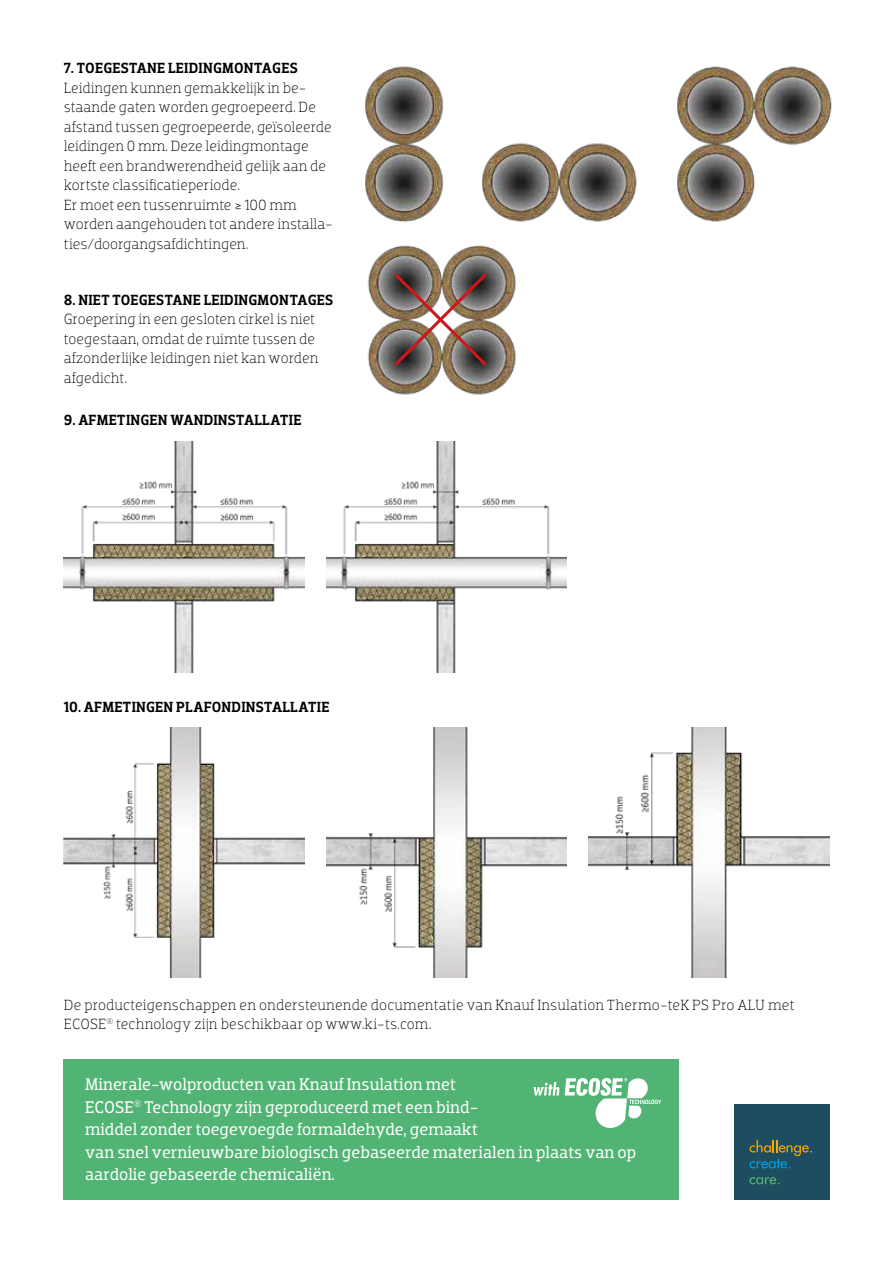
<style>
.page{position:relative;width:893px;height:1263px;background:#fff}
.page>*{position:absolute;margin:0;border:0;box-sizing:border-box;transform-origin:0 0}
.t1{font:17.25px/22.5px "Dobra Slab";color:#fff}
.t2{font:300 15px/19.5px "Dobra Slab";color:#000}
.t3{font:500 15px "Dobra Slab";letter-spacing:.01em;color:#000}
</style>
<div class="page">
<img style="left:64px;top:442px;width:241px;height:231px">
<img style="left:326px;top:442px;width:241px;height:231px">
<img style="left:64px;top:727px;width:241px;height:251px">
<img style="left:326px;top:727px;width:241px;height:251px">
<img style="left:588px;top:727px;width:241px;height:251px">
<img style="left:367px;top:245px;width:149px;height:150px">
<svg style="left:392px;top:271px;width:97px;height:97px"></svg>
<img style="left:365px;top:66px;width:78px;height:156px">
<img style="left:482px;top:143px;width:155px;height:79px">
<img style="left:677px;top:66px;width:155px;height:156px">
<div style="left:64px;top:1059px;width:615px;height:140px;background:#52b474"></div>
<svg style="left:534px;top:1082px;width:25px;height:13px"></svg>
<svg style="left:565px;top:1078px;width:96px;height:50px"></svg>
<div style="left:734px;top:1104px;width:95px;height:95px;background:#1d4d5e"></div>
<svg style="left:749px;top:1140px;width:63px;height:28px"></svg>
<svg style="left:749px;top:1177px;width:30px;height:7px"></svg>
<p class="t3" style="left:64px;top:59px;width:236px">7. TOEGESTANE LEIDINGMONTAGES</p>
<p class="t2" style="left:64px;top:78px;width:271px">Leidingen kunnen gemakkelijk in be&shy;staande gaten worden gegroepeerd. De afstand tussen gegroepeerde, geïsoleerde leidingen 0 mm. Deze leidingmontage heeft een brandwerendheid gelijk aan de kortste classificatieperiode.<br>Er moet een tussenruimte ≥ 100 mm worden aangehouden tot andere installa&shy;ties/doorgangsafdichtingen.</p>
<p class="t3" style="left:64px;top:291px;width:271px">8. NIET TOEGESTANE LEIDINGMONTAGES</p>
<p class="t2" style="left:64px;top:310px;width:256px">Groepering in een gesloten cirkel is niet toegestaan, omdat de ruimte tussen de afzonderlijke leidingen niet kan worden afgedicht.</p>
<p class="t3" style="left:64px;top:412px;width:239px">9. AFMETINGEN WANDINSTALLATIE</p>
<p class="t3" style="left:64px;top:698px;width:267px">10. AFMETINGEN PLAFONDINSTALLATIE</p>
<p class="t2" style="left:64px;top:995px;width:732px">De producteigenschappen en ondersteunende documentatie van Knauf Insulation Thermo-teK PS Pro ALU met<br>ECOSE<sup>®</sup> technology zijn beschikbaar op www.ki-ts.com.</p>
<p class="t1" style="left:85px;top:1073px;width:553px">Minerale-wolproducten van Knauf Insulation met<br>ECOSE<sup>®</sup> Technology zijn geproduceerd met een bind-<br>middel zonder toegevoegde formaldehyde, gemaakt<br>van snel vernieuwbare biologisch gebaseerde materialen in plaats van op aardolie gebaseerde chemicaliën.</p>
</div>
